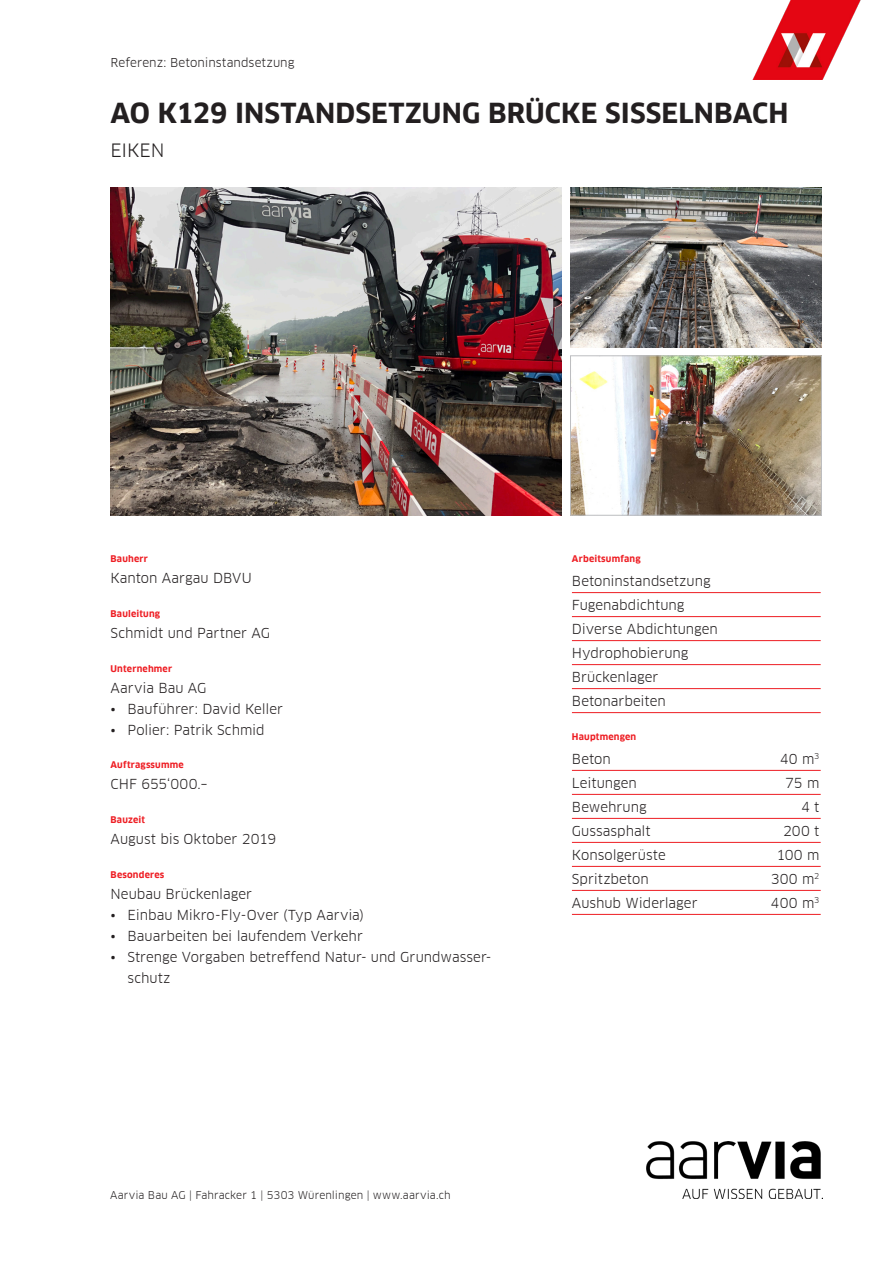
<style>
.page{position:relative;width:893px;height:1263px;background:#fff}
.page>*{position:absolute;margin:0;border:0;box-sizing:border-box;transform-origin:0 0}
.t1{font:700 27px "Clan Offc";letter-spacing:.005em;color:#231f20}
.t2{font:18px "Clan Offc";letter-spacing:-.005em;color:#231f20}
.Fliestext{font:13.5px/21px "Clan Offc";color:#231f20}
.Aufzählung_mit_Linie{font:13.5px "Clan Offc";color:#231f20}
.Text_ohne_Strich{font:12px "Clan Offc";letter-spacing:.005em;color:#231f20}
.t3{font:10.5px "Clan Offc";letter-spacing:.01em;color:#231f20}
.Titel{font:700 9px "Clan Offc";letter-spacing:.02em;color:#ee1d23}
</style>
<div class="page">
<img style="left:646px;top:1141px;width:176px;height:58px">
<hr style="left:572px;top:592px;width:249px;height:1px;background:#ee1d23">
<hr style="left:572px;top:616px;width:249px;height:1px;background:#ee1d23">
<hr style="left:572px;top:640px;width:249px;height:1px;background:#ee1d23">
<hr style="left:572px;top:664px;width:249px;height:1px;background:#ee1d23">
<hr style="left:572px;top:688px;width:249px;height:1px;background:#ee1d23">
<hr style="left:572px;top:712px;width:249px;height:1px;background:#ee1d23">
<hr style="left:572px;top:770px;width:249px;height:1px;background:#ee1d23">
<hr style="left:572px;top:794px;width:249px;height:1px;background:#ee1d23">
<hr style="left:572px;top:818px;width:249px;height:1px;background:#ee1d23">
<hr style="left:572px;top:842px;width:249px;height:1px;background:#ee1d23">
<hr style="left:572px;top:866px;width:249px;height:1px;background:#ee1d23">
<hr style="left:572px;top:890px;width:249px;height:1px;background:#ee1d23">
<hr style="left:572px;top:914px;width:249px;height:1px;background:#ee1d23">
<img style="left:111px;top:188px;width:451px;height:327px">
<img style="left:572px;top:358px;width:248px;height:155px">
<div style="left:570px;top:356px;width:252px;height:159px;border:1px solid #bcbdc0"></div>
<img style="left:570px;top:188px;width:251px;height:159px">
<img style="left:753px;top:0;width:108px;height:79px">
<p class="Text_ohne_Strich" style="left:111px;top:56px;width:185px">Referenz: Betoninstandsetzung</p>
<p class="t1" style="left:111px;top:99px;width:679px">AO K129 INSTANDSETZUNG BRÜCKE SISSELNBACH</p>
<p class="t2" style="left:111px;top:141px;width:56px">EIKEN</p>
<p class="Titel" style="left:111px;top:554px;width:39px">Bauherr</p>
<p class="Fliestext" style="left:111px;top:568px;width:143px">Kanton Aargau DBVU</p>
<p class="Titel" style="left:111px;top:608px;width:51px">Bauleitung</p>
<p class="Fliestext" style="left:111px;top:622px;width:161px">Schmidt und Partner AG</p>
<p class="Titel" style="left:111px;top:663px;width:63px">Unternehmer</p>
<p class="Fliestext" style="left:111px;top:677px;width:97px">Aarvia Bau AG</p>
<p class="Fliestext" style="left:111px;top:698px;width:174px">• Bauführer: David Keller</p>
<p class="Fliestext" style="left:111px;top:719px;width:156px">• Polier: Patrik Schmid</p>
<p class="Titel" style="left:111px;top:760px;width:75px">Auftragssumme</p>
<p class="Fliestext" style="left:111px;top:774px;width:99px">CHF 655‘000.–</p>
<p class="Titel" style="left:111px;top:815px;width:36px">Bauzeit</p>
<p class="Fliestext" style="left:111px;top:829px;width:167px">August bis Oktober 2019</p>
<p class="Titel" style="left:111px;top:870px;width:55px">Besonderes</p>
<p class="Fliestext" style="left:111px;top:883px;width:143px">Neubau Brückenlager</p>
<p class="Fliestext" style="left:111px;top:904px;width:255px">• Einbau Mikro-Fly-Over (Typ Aarvia)</p>
<p class="Fliestext" style="left:111px;top:925px;width:254px">• Bauarbeiten bei laufendem Verkehr</p>
<p class="Fliestext" style="left:128px;top:946px;width:365px;text-indent:-17px">• Strenge Vorgaben betreffend Natur- und Grundwasser&shy;schutz</p>
<p class="Titel" style="left:572px;top:554px;width:70px">Arbeitsumfang</p>
<p class="Aufzählung_mit_Linie" style="left:572px;top:573px;width:140px">Betoninstandsetzung</p>
<p class="Aufzählung_mit_Linie" style="left:572px;top:597px;width:114px">Fugenabdichtung</p>
<p class="Aufzählung_mit_Linie" style="left:572px;top:621px;width:147px">Diverse Abdichtungen</p>
<p class="Aufzählung_mit_Linie" style="left:572px;top:645px;width:118px">Hydrophobierung</p>
<p class="Aufzählung_mit_Linie" style="left:572px;top:669px;width:88px">Brückenlager</p>
<p class="Aufzählung_mit_Linie" style="left:572px;top:693px;width:95px">Betonarbeiten</p>
<p class="Titel" style="left:572px;top:731px;width:66px">Hauptmengen</p>
<p class="Aufzählung_mit_Linie" style="left:572px;top:751px;width:40px">Beton</p>
<p class="Aufzählung_mit_Linie" style="left:780px;top:751px;width:41px">40 m<sup>3</sup></p>
<p class="Aufzählung_mit_Linie" style="left:572px;top:775px;width:67px">Leitungen</p>
<p class="Aufzählung_mit_Linie" style="left:785px;top:775px;width:36px">75 m</p>
<p class="Aufzählung_mit_Linie" style="left:572px;top:799px;width:76px">Bewehrung</p>
<p class="Aufzählung_mit_Linie" style="left:801px;top:799px;width:20px">4 t</p>
<p class="Aufzählung_mit_Linie" style="left:572px;top:823px;width:80px">Gussasphalt</p>
<p class="Aufzählung_mit_Linie" style="left:783px;top:823px;width:38px">200 t</p>
<p class="Aufzählung_mit_Linie" style="left:572px;top:847px;width:95px">Konsolgerüste</p>
<p class="Aufzählung_mit_Linie" style="left:776px;top:847px;width:45px">100 m</p>
<p class="Aufzählung_mit_Linie" style="left:572px;top:871px;width:78px">Spritzbeton</p>
<p class="Aufzählung_mit_Linie" style="left:771px;top:871px;width:50px">300 m<sup>2</sup></p>
<p class="Aufzählung_mit_Linie" style="left:572px;top:895px;width:127px">Aushub Widerlager</p>
<p class="Aufzählung_mit_Linie" style="left:771px;top:895px;width:50px">400 m<sup>3</sup></p>
<p class="t3" style="left:110px;top:1189px;width:342px">Aarvia Bau AG | Fahracker 1 | 5303 Würenlingen | www.aarvia.ch</p>
</div>
